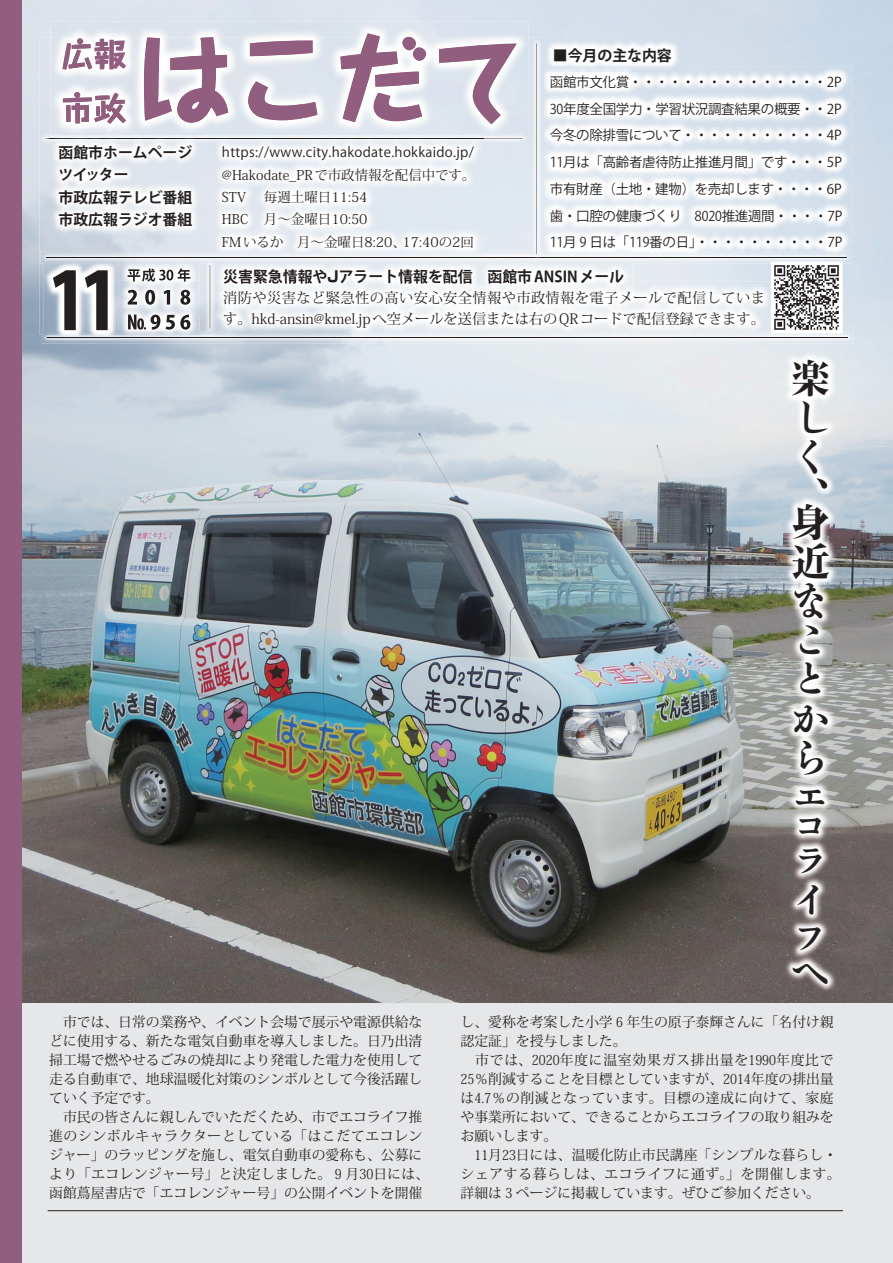
<style>
.page{position:relative;width:893px;height:1263px;background:#fff}
.page>*{position:absolute;margin:0;border:0;box-sizing:border-box;transform-origin:0 0}
.t1{font:700 expanded 39.3px/39.2px "Shuuei 3 Std";color:#231f20}
.t2{font:800 39.3px/39.3px "Ryumin Pro";color:#231f20}
.t3{font:700 14.85px "Koz Go Pr 6 N";color:#231f20}
.t4{font:14.25px/20.7px "Koz Min Pro";letter-spacing:.03em;color:#231f20}
.t5{font:13.8px/19px "Koz Min Pr 6 N";color:#231f20}
.t6{font:13.5px/26.8px "Koz Go Pro";letter-spacing:-.025em;color:#231f20;text-align:justify}
.t7{font:13.5px/22.4px "Koz Min Pro";color:#231f20}
.t8{font:13.5px "Koz Go Pr 6 N";letter-spacing:.025em;color:#231f20}
.s1{font-family:"Koz Go Pr 6 N"}
.s2{font-family:"Shin Go Pro"}
</style>
<div class="page">
<img style="left:21px;top:0;width:872px;height:1003px">
<img style="left:783px;top:350px;width:55px;height:643px">
<div style="left:0;top:1003px;width:893px;height:260px;background:#e6e7e9"></div>
<div style="left:0;top:0;width:21px;height:1263px;background:#925e7f"></div>
<hr style="left:48px;top:1210px;width:795px;height:1px;background:#231f20">
<img style="left:50px;top:21px;width:479px;height:115px">
<svg style="left:92px;top:38px;width:34px;height:32px"></svg>
<svg style="left:63px;top:92px;width:63px;height:32px"></svg>
<svg style="left:340px;top:33px;width:86px;height:5px"></svg>
<img style="left:42px;top:331px;width:812px;height:13px">
<img style="left:44px;top:335px;width:73px;height:5px">
<img style="left:119px;top:314px;width:81px;height:25px">
<hr style="left:48px;top:337px;width:800px;height:1px;background:#231f20">
<img style="left:50px;top:251px;width:802px;height:13px">
<img style="left:39px;top:38px;width:11px;height:297px">
<img style="left:493px;top:38px;width:50px;height:213px">
<img style="left:483px;top:136px;width:10px;height:115px">
<img style="left:44px;top:264px;width:75px;height:67px">
<img style="left:200px;top:264px;width:15px;height:67px">
<img style="left:53px;top:270px;width:55px;height:60px">
<img style="left:119px;top:259px;width:81px;height:21px">
<img style="left:128px;top:268px;width:62px;height:12px">
<img style="left:119px;top:291px;width:81px;height:14px">
<img style="left:119px;top:280px;width:81px;height:11px">
<img style="left:128px;top:280px;width:62px;height:2px">
<img style="left:128px;top:290px;width:62px;height:15px">
<img style="left:119px;top:305px;width:81px;height:9px">
<img style="left:128px;top:315px;width:62px;height:15px">
<img style="left:62px;top:38px;width:30px;height:32px">
<img style="left:94px;top:39px;width:32px;height:30px">
<img style="left:63px;top:92px;width:29px;height:31px">
<img style="left:94px;top:93px;width:32px;height:31px">
<img style="left:144px;top:38px;width:84px;height:85px">
<img style="left:248px;top:40px;width:69px;height:80px">
<img style="left:340px;top:38px;width:86px;height:84px">
<img style="left:439px;top:44px;width:78px;height:80px">
<img style="left:42px;top:331px;width:173px;height:4px">
<img style="left:44px;top:261px;width:73px;height:3px">
<img style="left:46px;top:257px;width:491px;height:1px">
<hr style="left:45px;top:138px;width:478px;height:1px;background:#231f20">
<hr style="left:537px;top:43px;width:1px;height:211px;background:#231f20">
<hr style="left:210px;top:265px;width:1px;height:64px;background:#231f20">
<img style="left:771px;top:262px;width:71px;height:71px">
<img style="left:50px;top:136px;width:433px;height:121px">
<img style="left:545px;top:39px;width:136px;height:27px">
<img style="left:215px;top:260px;width:418px;height:22px">
<img style="left:224px;top:269px;width:103px;height:13px">
<img style="left:340px;top:270px;width:284px;height:12px">
<img style="left:215px;top:282px;width:557px;height:55px">
<img style="left:771px;top:282px;width:1px;height:51px">
<img style="left:224px;top:282px;width:103px;height:2px">
<svg style="left:328px;top:271px;width:10px;height:12px"></svg>
<img style="left:340px;top:282px;width:203px;height:2px">
<img style="left:543px;top:66px;width:308px;height:192px">
<img style="left:543px;top:257px;width:303px;height:1px">
<img style="left:541px;top:66px;width:2px;height:185px">
<svg style="left:537px;top:251px;width:6px;height:7px"></svg>
<p class="t3" style="left:58px;top:144px;width:135px">函館市ホームページ</p>
<p class="t8" style="left:222px;top:145px;width:253px">https://www.city.hakodate.hokkaido.jp/</p>
<p class="t3" style="left:58px;top:166px;width:116px">ツイッター　　　</p>
<p class="t7" style="left:222px;top:163px;width:255px">@Hakodate_PRで市政情報を配信中です。</p>
<p class="t3" style="left:58px;top:189px;width:135px">市政広報テレビ番組</p>
<p class="t7" style="left:222px;top:185px;width:26px">STV</p>
<p class="t7" style="left:264px;top:185px;width:105px">毎週土曜日11:54</p>
<p class="t3" style="left:58px;top:211px;width:135px">市政広報ラジオ番組</p>
<p class="t7" style="left:222px;top:208px;width:253px">HBC 月～金曜日10:50<br>FMいるか　月～金曜日8:20、17:40の2回</p>
<p class="t3" style="left:553px;top:47px;width:121px">■今月の主な内容</p>
<p class="t6" style="left:550px;top:69px;width:294px">函館市文化賞・・・・・・・・・・・・・・・2P 30年度全国学力・学習状況調査結果の概要・・2P今冬の除排雪について・・・・・・・・・・・<span class="s1">4P </span>11月は「高齢者虐待防止推進月間」です・・・5P市有財産（土地・建物）を売却します・・・・6P歯・口腔の健康づくり　8020推進週間・・・・7P 11月 9 日は「119番の日」・・・・・・・・・・7P</p>
<p class="t3" style="left:223px;top:268px;width:402px">災害緊急情報や<span class="s2">J</span>アラート情報を配信　函館市 ANSIN メール</p>
<p class="t4" style="left:223px;top:287px;width:543px">消防や災害など緊急性の高い安心安全情報や市政情報を電子メールで配信しています。hkd-ansin@kmel.jpへ空メールを送信または右のQRコードで配信登録できます。</p>
<h1 class="t2" style="left:791px;top:356px;width:39px">楽</h1>
<h1 class="t1" style="left:791px;top:395px;width:38px">しく、</h1>
<h1 class="t2" style="left:791px;top:500px;width:40px">身近</h1>
<h1 class="t1" style="left:791px;top:578px;width:38px">なことからエ</h1>
<h1 class="t1" style="left:791px;top:806px;width:32px;line-height:33.5px">コラ</h1>
<h1 class="t1" style="left:791px;top:878px;width:32px;line-height:37.5px">イフ</h1>
<h1 class="t1" style="left:791px;top:949px;width:38px">へ</h1>
<p class="t5" style="left:49px;top:1012px;width:382px">　市では、日常の業務や、イベント会場で展示や電源供給などに使用する、新たな電気自動車を導入しました。日乃出清掃工場で燃やせるごみの焼却により発電した電力を使用して走る自動車で、地球温暖化対策のシンボルとして今後活躍していく予定です。<br>　市民の皆さんに親しんでいただくため、市でエコライフ推進のシンボルキャラクターとしている「はこだてエコレンジャー」のラッピングを施し、電気自動車の愛称も、公募により「エコレンジャー号」と決定しました。 9 月30日には、函館蔦屋書店で「エコレンジャー号」の公開イベントを開催</p>
<p class="t5" style="left:461px;top:1012px;width:381px">し、愛称を考案した小学 6 年生の原子泰輝さんに「名付け親認定証」を授与しました。<br>　市では、2020年度に温室効果ガス排出量を1990年度比で<br>25％削減することを目標としていますが、2014年度の排出量は4.7％の削減となっています。目標の達成に向けて、家庭や事業所において、できることからエコライフの取り組みをお願いします。<br>　11月23日には、温暖化防止市民講座「シンプルな暮らし・シェアする暮らしは、エコライフに通ず。」を開催します。詳細は 3 ページに掲載しています。ぜひご参加ください。</p>
</div>
